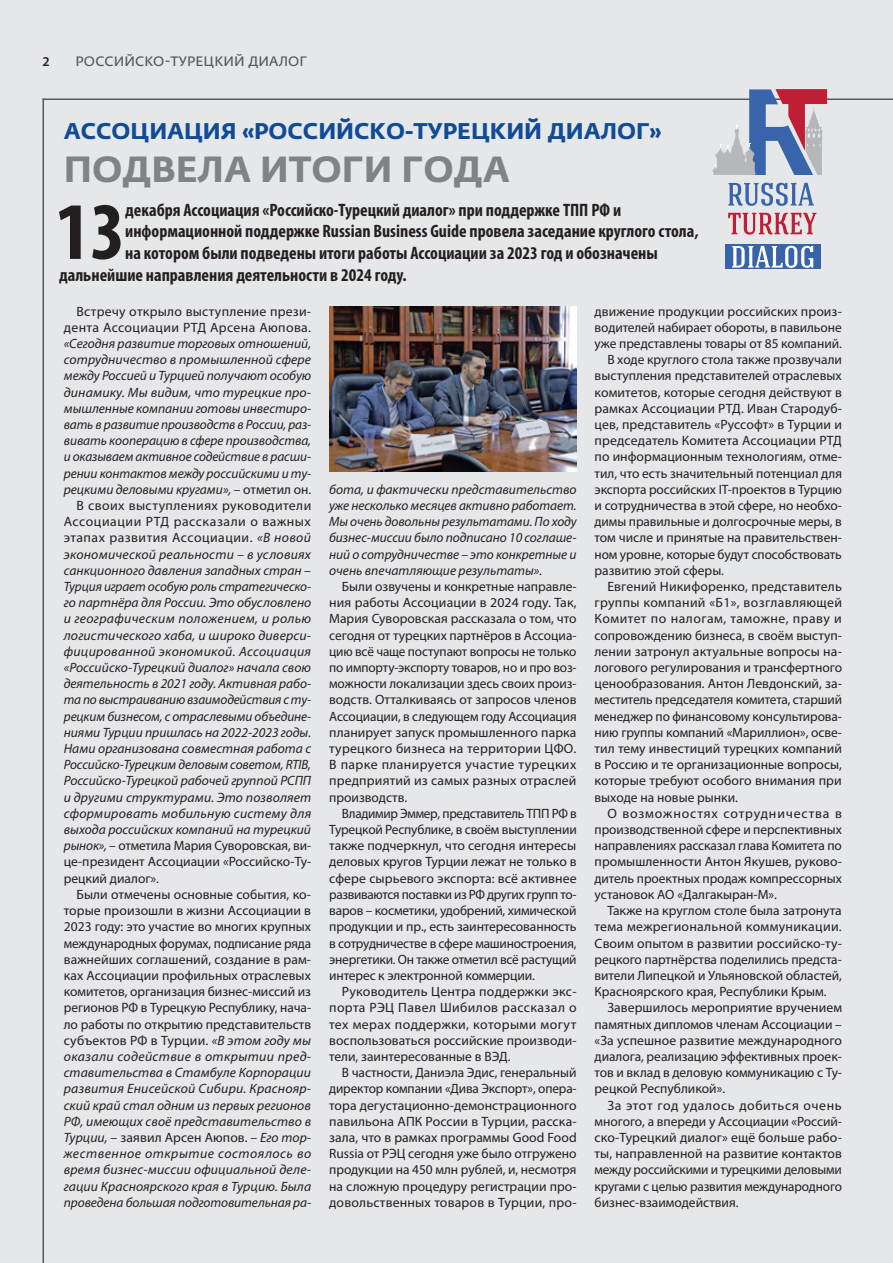
<style>
.page{position:relative;width:893px;height:1263px;background:#e6e7e9}
.page>*{position:absolute;margin:0;border:0;box-sizing:border-box;transform-origin:0 0}
.t1{font:700 condensed 82.05px "Myriad Pro";color:#231f20}
.t2{font:700 36px "Fedra Sans Pro";color:#808285}
.t3{font:700 22.5px "Fedra Sans Pro";color:#114b95}
.t4{font:700 condensed 18px "Myriad Pro";color:#231f20}
.базовый_текст{font:13.5px/16.2px "Myriad Pro";color:#231f20;text-align:justify}
.базовый_текст-2{font:italic 13.5px/16.2px "Myriad Pro";color:#231f20;text-align:justify}
.t5{font:600 13.5px "Fedra Sans Pro";letter-spacing:.01em;color:#57585a}
.t6{font:600 13.5px "Myriad Pro";color:#231f20}
.s1{font-style:normal}
.s2{font-style:italic}
</style>
<div class="page">
<hr style="left:43px;top:99px;width:850px;height:1px;background:#57585a">
<hr style="left:43px;top:99px;width:1px;height:1164px;background:#57585a">
<svg style="left:728px;top:213px;width:88px;height:22px"></svg>
<svg style="left:728px;top:183px;width:86px;height:23px"></svg>
<div style="left:725px;top:244px;width:95px;height:25px;background:#3864ab"></div>
<svg style="left:732px;top:246px;width:81px;height:22px"></svg>
<svg style="left:712px;top:89px;width:115px;height:86px"></svg>
<img style="left:329px;top:307px;width:247px;height:164px">
<p class="t6" style="left:43px;top:53px;width:9px">2</p>
<p class="t5" style="left:76px;top:52px;width:233px">РОССИЙСКО-ТУРЕЦКИЙ ДИАЛОГ</p>
<p class="t3" style="left:64px;top:117px;width:599px">АССОЦИАЦИЯ «РОССИЙСКО-ТУРЕЦКИЙ ДИАЛОГ»</p>
<p class="t2" style="left:64px;top:147px;width:447px">ПОДВЕЛА ИТОГИ ГОДА</p>
<p class="t1" style="left:55px;top:180px;width:71px">13</p>
<p class="t4" style="left:125px;top:198px;width:498px">декабря Ассоциация «Российско-Турецкий диалог» при поддержке ТПП РФ и</p>
<p class="t4" style="left:125px;top:220px;width:575px">информационной поддержке Russian Business Guide провела заседание круглого стола,</p>
<p class="t4" style="left:125px;top:242px;width:534px">на котором были подведены итоги работы Ассоциации за 2023 год и обозначены</p>
<p class="t4" style="left:59px;top:263px;width:349px">дальнейшие направления деятельности в 2024 году.</p>
<p class="базовый_текст-2" style="left:64px;top:303px;width:249px;text-indent:13px"><span class="s1">Встречу открыло выступление прези&shy;дента Ассоциации РТД Арсена Аюпова. </span>«Сегодня развитие торговых отношений, сотрудничество в промышленной сфере между Россией и Турцией получают особую динамику. Мы видим, что турецкие про&shy;мышленные компании готовы инвестиро&shy;вать в развитие производств в России, раз&shy;вивать кооперацию в сфере производства, и оказываем активное содействие в расши&shy;рении контактов между российскими и ту&shy;рецкими деловыми кругами», <span class="s1">– отметил он.</span></p>
<p class="базовый_текст-2" style="left:64px;top:497px;width:249px;text-indent:13px"><span class="s1">В своих выступлениях руководители Ассоциации РТД рассказали о важных этапах развития Ассоциации.</span> «В новой экономической реальности – в условиях санкционного давления западных стран – Турция играет особую роль стратегическо&shy;го партнёра для России. Это обусловлено и географическим положением, и ролью логистического хаба, и широко диверси&shy;фицированной экономикой. Ассоциация «Российско-Турецкий диалог» начала свою деятельность в 2021 году. Активная рабо&shy;та по выстраиванию взаимодействия с ту&shy;рецким бизнесом, с отраслевыми объедине&shy;ниями Турции пришлась на 2022-2023 годы.<br>Нами организована совместная работа с Российско-Турецким деловым советом, RTIB, Российско-Турецкой рабочей группой РСПП и другими структурами. Это позволяет сформировать мобильную систему для выхода российских компаний на турецкий рынок», <span class="s1">– отметила Мария Суворовская, ви&shy;це-президент Ассоциации «Российско-Ту&shy;рецкий диалог».</span></p>
<p class="базовый_текст" style="left:64px;top:886px;width:249px;text-indent:13px">Были отмечены основные события, ко&shy;торые произошли в жизни Ассоциации в 2023 году: это участие во многих крупных международных форумах, подписание ряда важнейших соглашений, создание в рам&shy;ках Ассоциации профильных отраслевых комитетов, организация бизнес-миссий из регионов РФ в Турецкую Республику, нача&shy;ло работы по открытию представительств субъектов РФ в Турции. <span class="s2">«В этом году мы оказали содействие в открытии пред&shy;ставительства в Стамбуле Корпорации развития Енисейской Сибири. Краснояр&shy;ский край стал одним из первых регионов РФ, имеющих своё представительство в Турции,</span> – заявил Арсен Аюпов. <span class="s2">– Его тор&shy;жественное открытие состоялось во время бизнес-миссии официальной деле&shy;гации Красноярского края в Турцию. Была проведена большая подготовительная ра-</span></p>
<p class="базовый_текст-2" style="left:329px;top:481px;width:249px">бота, и фактически представительство уже несколько месяцев активно работает.<br>Мы очень довольны результатами. По ходу бизнес-миссии было подписано 10 соглаше&shy;ний о сотрудничестве – это конкретные и очень впечатляющие результаты».</p>
<p class="базовый_текст" style="left:329px;top:578px;width:249px;text-indent:13px">Были озвучены и конкретные направле&shy;ния работы Ассоциации в 2024 году. Так, Мария Суворовская рассказала о том, что сегодня от турецких партнёров в Ассоциа&shy;цию всё чаще поступают вопросы не только по импорту-экспорту товаров, но и про воз&shy;можности локализации здесь своих произ&shy;водств. Отталкиваясь от запросов членов Ассоциации, в следующем году Ассоциация планирует запуск промышленного парка турецкого бизнеса на территории ЦФО.<br>В парке планируется участие турецких предприятий из самых разных отраслей производств.</p>
<p class="базовый_текст" style="left:329px;top:805px;width:249px;text-indent:13px">Владимир Эммер, представитель ТПП РФ в Турецкой Республике, в своём выступлении также подчеркнул, что сегодня интересы деловых кругов Турции лежат не только в сфере сырьевого экспорта: всё активнее развиваются поставки из РФ других групп то&shy;варов – косметики, удобрений, химической продукции и пр., есть заинтересованность в сотрудничестве в сфере машиностроения, энергетики. Он также отметил всё растущий интерес к электронной коммерции.</p>
<p class="базовый_текст" style="left:329px;top:983px;width:249px;text-indent:13px">Руководитель Центра поддержки экс&shy;порта РЭЦ Павел Шибилов рассказал о тех мерах поддержки, которыми могут воспользоваться российские производи&shy;тели, заинтересованные в ВЭД.</p>
<p class="базовый_текст" style="left:329px;top:1064px;width:249px;text-indent:13px">В частности, Даниэла Эдис, генеральный директор компании «Дива Экспорт», опера&shy;тора дегустационно-демонстрационного павильона АПК России в Турции, расска&shy;зала, что в рамках программы Good Food Russia от РЭЦ сегодня уже было отгружено продукции на 450 млн рублей, и, несмотря на сложную процедуру регистрации про&shy;довольственных товаров в Турции, про-</p>
<p class="базовый_текст" style="left:595px;top:303px;width:249px">движение продукции российских произ&shy;водителей набирает обороты, в павильоне уже представлены товары от 85 компаний.</p>
<p class="базовый_текст" style="left:595px;top:351px;width:249px;text-indent:13px">В ходе круглого стола также прозвучали выступления представителей отраслевых комитетов, которые сегодня действуют в рамках Ассоциации РТД. Иван Стародуб&shy;цев, представитель «Руссофт» в Турции и председатель Комитета Ассоциации РТД по информационным технологиям, отме&shy;тил, что есть значительный потенциал для экспорта российских IT-проектов в Турцию и сотрудничества в этой сфере, но необхо&shy;димы правильные и долгосрочные меры, в том числе и принятые на правительствен&shy;ном уровне, которые будут способствовать развитию этой сферы.</p>
<p class="базовый_текст" style="left:595px;top:578px;width:249px;text-indent:13px">Евгений Никифоренко, представитель группы компаний «Б1», возглавляющей Комитет по налогам, таможне, праву и сопровождению бизнеса, в своём выступ&shy;лении затронул актуальные вопросы на&shy;логового регулирования и трансфертного ценообразования. Антон Левдонский, за&shy;меститель председателя комитета, старший менеджер по финансовому консультирова&shy;нию группы компаний «Мариллион», осве&shy;тил тему инвестиций турецких компаний в Россию и те организационные вопросы, которые требуют особого внимания при выходе на новые рынки.</p>
<p class="базовый_текст" style="left:595px;top:805px;width:249px;text-indent:13px">О возможностях сотрудничества в производственной сфере и перспективных направлениях рассказал глава Комитета по промышленности Антон Якушев, руково&shy;дитель проектных продаж компрессорных установок АО «Далгакыран-М».</p>
<p class="базовый_текст" style="left:595px;top:902px;width:249px;text-indent:13px">Также на круглом столе была затронута тема межрегиональной коммуникации.<br>Своим опытом в развитии российско-ту&shy;рецкого партнёрства поделились предста&shy;вители Липецкой и Ульяновской областей, Красноярского края, Республики Крым.</p>
<p class="базовый_текст" style="left:595px;top:999px;width:249px;text-indent:13px">Завершилось мероприятие вручением памятных дипломов членам Ассоциации – «За успешное развитие международного диалога, реализацию эффективных проек&shy;тов и вклад в деловую коммуникацию с Ту&shy;рецкой Республикой».</p>
<p class="базовый_текст" style="left:595px;top:1097px;width:249px;text-indent:13px">За этот год удалось добиться очень многого, а впереди у Ассоциации «Россий&shy;ско-Турецкий диалог» ещё больше рабо&shy;ты, направленной на развитие контактов между российскими и турецкими деловыми кругами с целью развития международного бизнес-взаимодействия.</p>
</div>
